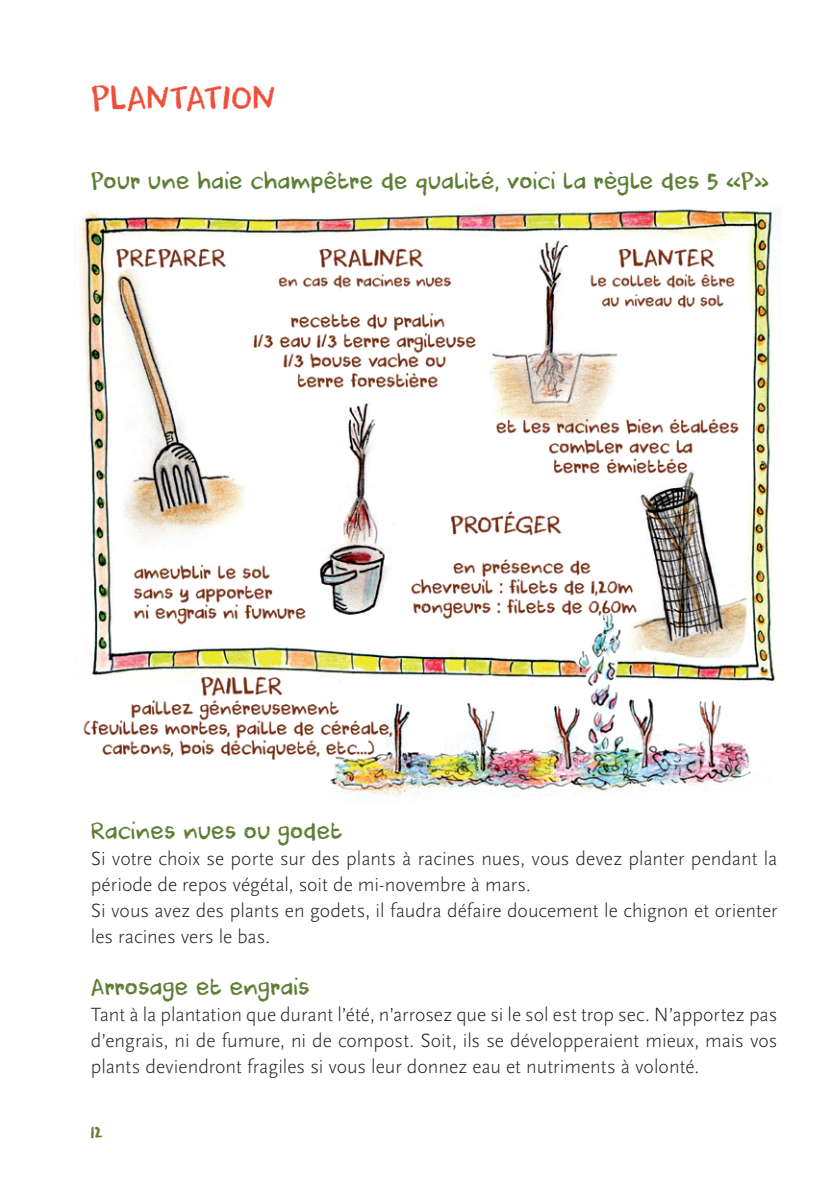
<style>
.page{position:relative;width:840px;height:1191px;background:#fff}
.page>*{position:absolute;margin:0;border:0;box-sizing:border-box;transform-origin:0 0}
.t1{font:32px "Cool Crayon";letter-spacing:-.005em;color:#ed4f39}
.t2{font:22px "Cool Crayon";letter-spacing:.01em;color:#5d7d33}
.t3{font:300 20px/26px "Scala Sans";color:#231f20}
.t4{font:16px "Cool Crayon";color:#5d7d33}
</style>
<div class="page">
<img style="left:74px;top:206px;width:707px;height:595px">
<h1 class="t1" style="left:91px;top:77px;width:186px">Plantation</h1>
<p class="t2" style="left:91px;top:166px;width:679px">Pour une haie champêtre de qualité, voici la règle des 5 «P»</p>
<p class="t2" style="left:91px;top:816px;width:253px">Racines nues ou godet</p>
<p class="t3" style="left:91px;top:846px;width:688px">Si votre choix se porte sur des plants à racines nues, vous devez planter pendant la période de repos végétal, soit de mi-novembre à mars.<br>Si vous avez des plants en godets, il faudra défaire doucement le chignon et orienter les racines vers le bas.</p>
<p class="t2" style="left:91px;top:972px;width:220px">Arrosage et engrais</p>
<p class="t3" style="left:91px;top:1002px;width:687px;text-align:justify">Tant à la plantation que durant l’été, n’arrosez que si le sol est trop sec. N’apportez pas d’engrais, ni de fumure, ni de compost. Soit, ils se développeraient mieux, mais vos plants deviendront fragiles si vous leur donnez eau et nutriments à volonté.</p>
<p class="t4" style="left:91px;top:1120px;width:14px">12</p>
</div>
